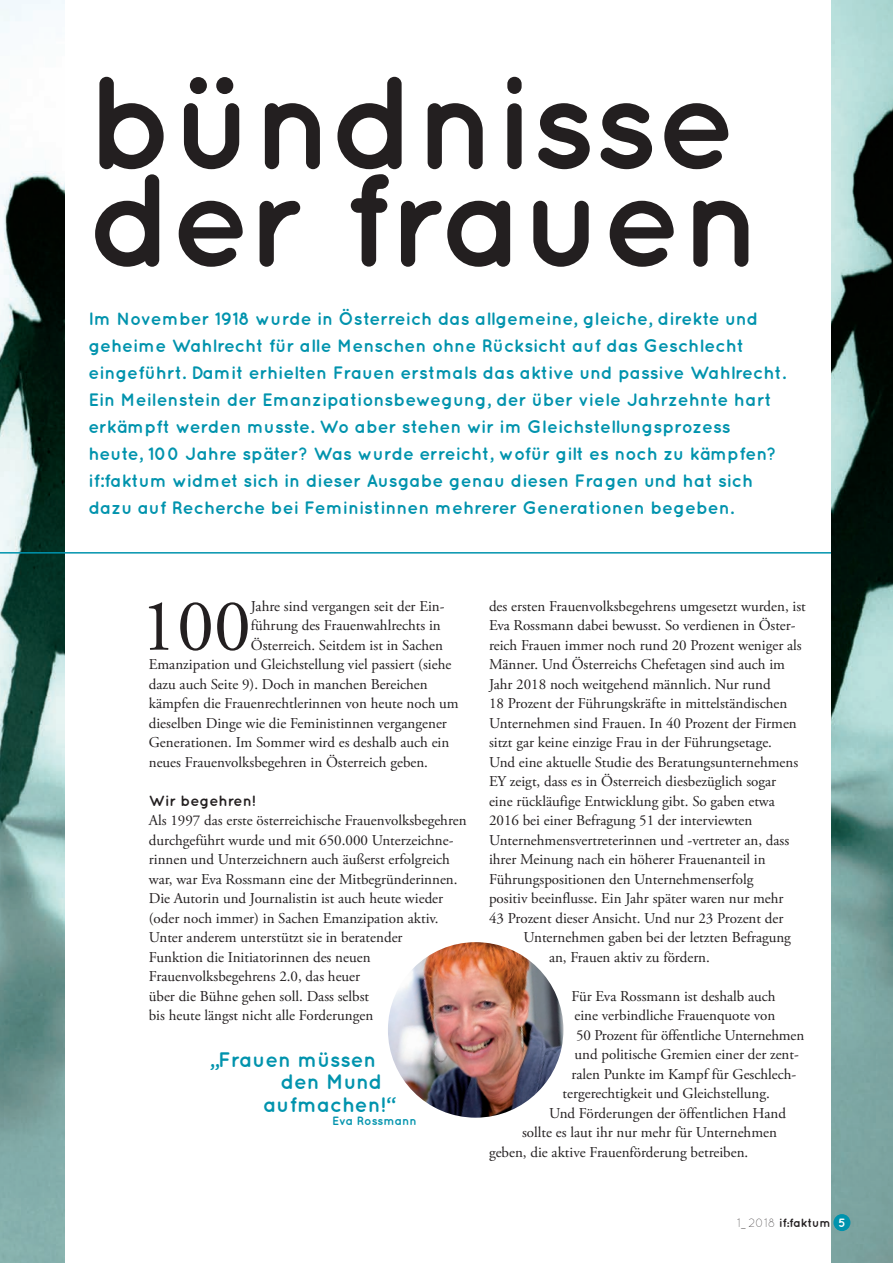
<style>
.page{position:relative;width:893px;height:1263px;background:#fff}
.page>*{position:absolute;margin:0;border:0;box-sizing:border-box;transform-origin:0 0}
.t1{font:700 132px/97.5px "Quicksand";color:#231f20}
.t2{font:73.8px "Adobe Garamond Pro";color:#231f20}
.t3{font:700 21px "Quicksand";color:#0093ad}
.t4{font:700 18px/27px "Quicksand";color:#0093ad}
.t5{font:15px/19.5px "Adobe Garamond Pro";color:#231f20}
.t6{font:700 15px "Quicksand";color:#231f20}
.t7{font:700 12px "Quicksand";color:#231f20}
.t8{font:700 12px "Quicksand";color:#0093ad}
.t9{font:700 12px "Quicksand";color:#fff}
.s1{font-weight:300}
</style>
<div class="page">
<img style="left:0;top:0;width:65px;height:1263px">
<img style="left:831px;top:0;width:62px;height:1263px">
<div style="left:833px;top:1214px;width:17px;height:17px;background:#0093ad;border-radius:50%"></div>
<img style="left:388px;top:942px;width:175px;height:176px;border-radius:88px">
<svg style="left:0;top:551px;width:65px;height:201px;background:#487167"></svg>
<hr style="left:64px;top:552px;width:767px;height:2px;background:#0093ad">
<h1 class="t1" style="left:87px;top:70px;width:676px">bündnisse der frauen</h1>
<p class="t4" style="left:88px;top:305px;width:699px">Im N ovember 1918 wurde in Österreich das allgemeine, gleiche, direkte und geheime Wahlrecht für alle Menschen ohne Rücksicht auf das Geschlecht eingeführt. Damit erhielten Frauen erstmals das aktive und passive Wahlrecht.<br>Ein Meilenstein der Emanzipationsbewegung, der über viele Jahrzehnte hart erkämpft werden musste. Wo aber stehen wir im Gleichstellungsprozess heute, 100 Jahre später? Was wurde erreicht, wofür gilt es noch zu kämpfen? if:faktum widmet sich in dieser Ausgabe genau diesen Fragen und hat sich dazu auf Recherche bei Feministinnen mehrerer Generationen begeben.</p>
<h2 class="t2" style="left:140px;top:582px;width:112px">100</h2>
<p class="t5" style="left:251px;top:597px;width:194px">Jahre sind vergangen seit der Ein-</p>
<p class="t5" style="left:251px;top:616px;width:191px">führung des Frauenwahlrechts in</p>
<p class="t5" style="left:251px;top:636px;width:194px">Österreich. Seitdem ist in Sachen</p>
<p class="t5" style="left:149px;top:655px;width:304px">Emanzipation und Gleichstellung viel passiert (siehe</p>
<p class="t5" style="left:149px;top:675px;width:280px">dazu auch Seite 9). Doch in manchen Bereichen</p>
<p class="t5" style="left:149px;top:694px;width:311px">kämpfen die Frauenrechtlerinnen von heute noch um</p>
<p class="t5" style="left:149px;top:714px;width:300px">dieselben Dinge wie die Feministinnen vergangener</p>
<p class="t5" style="left:149px;top:733px;width:302px">Generationen. Im Sommer wird es deshalb auch ein</p>
<p class="t5" style="left:149px;top:753px;width:281px">neues Frauenvolksbegehren in Österreich geben.</p>
<p class="t6" style="left:149px;top:791px;width:108px">Wir begehren!</p>
<p class="t5" style="left:149px;top:811px;width:319px">Als 1997 das erste österreichische Frauenvolksbegehren durchgeführt wurde und mit 650.000 Unterzeichne&shy;rinnen und Unterzeichnern auch äußerst erfolgreich war, war Eva Rossmann eine der Mitbegründerinnen.<br>Die Autorin und Journalistin ist auch heute wieder (oder noch immer) in Sachen Emanzipation aktiv.<br>Unter anderem unterstützt sie in beratender<br>Funktion die Initiatorinnen des neuen Frauenvolksbegehrens 2.0, das heuer<br>über die Bühne gehen soll. Dass selbst<br>bis heute längst nicht alle Forderungen</p>
<h3 class="t3" style="left:210px;top:1047px;width:168px">„Frauen müssen</h3>
<h3 class="t3" style="left:280px;top:1069px;width:103px">den Mund</h3>
<h3 class="t3" style="left:264px;top:1092px;width:132px">aufmachen!“</h3>
<p class="t8" style="left:332px;top:1114px;width:86px">Eva Rossmann</p>
<p class="t5" style="left:489px;top:597px;width:318px">des ersten Frauenvolksbegehrens umgesetzt wurden, ist Eva Rossmann dabei bewusst. So verdienen in Öster&shy;reich Frauen immer noch rund 20 Prozent weniger als Männer. Und Österreichs Chefetagen sind auch im Jahr 2018 noch weitgehend männlich. Nur rund<br>18 Prozent der Führungskräfte in mittelständischen Unternehmen sind Frauen. In 40 Prozent der Firmen sitzt gar keine einzige Frau in der Führungsetage.<br>Und eine aktuelle Studie des Beratungsunternehmens EY zeigt, dass es in Österreich diesbezüglich sogar<br>eine rückläufige Entwicklung gibt. So gaben etwa 2016 bei einer Befragung 51 der interviewten Unternehmensvertreterinnen und -vertreter an, dass ihrer Meinung nach ein höherer Frauenanteil in Führungspositionen den Unternehmenserfolg<br>positiv beeinflusse. Ein Jahr später waren nur mehr<br>43 Prozent dieser Ansicht. Und nur 23 Prozent der</p>
<p class="t5" style="left:549px;top:928px;width:243px;text-indent:-26px">Unternehmen gaben bei der letzten Befragung an, Frauen aktiv zu fördern.</p>
<p class="t5" style="left:571px;top:987px;width:206px">Für Eva Rossmann ist deshalb auch</p>
<p class="t5" style="left:574px;top:1006px;width:202px">eine verbindliche Frauenquote von</p>
<p class="t5" style="left:576px;top:1026px;width:230px">50 Prozent für öffentliche Unternehmen</p>
<p class="t5" style="left:574px;top:1045px;width:226px">und politische Gremien einer der zent-</p>
<p class="t5" style="left:571px;top:1065px;width:226px">ralen Punkte im Kampf für Geschlech-</p>
<p class="t5" style="left:562px;top:1084px;width:209px">tergerechtigkeit und Gleichstellung.</p>
<p class="t5" style="left:549px;top:1104px;width:239px">Und Förderungen der öffentlichen Hand</p>
<p class="t5" style="left:522px;top:1123px;width:256px">sollte es laut ihr nur mehr für Unternehmen</p>
<p class="t5" style="left:489px;top:1143px;width:261px">geben, die aktive Frauenförderung betreiben.</p>
<p class="t7" style="left:737px;top:1215px;width:95px"><span class="s1">1_2018</span> if..faktum</p>
<p class="t9" style="left:838px;top:1215px;width:9px">5</p>
</div>
